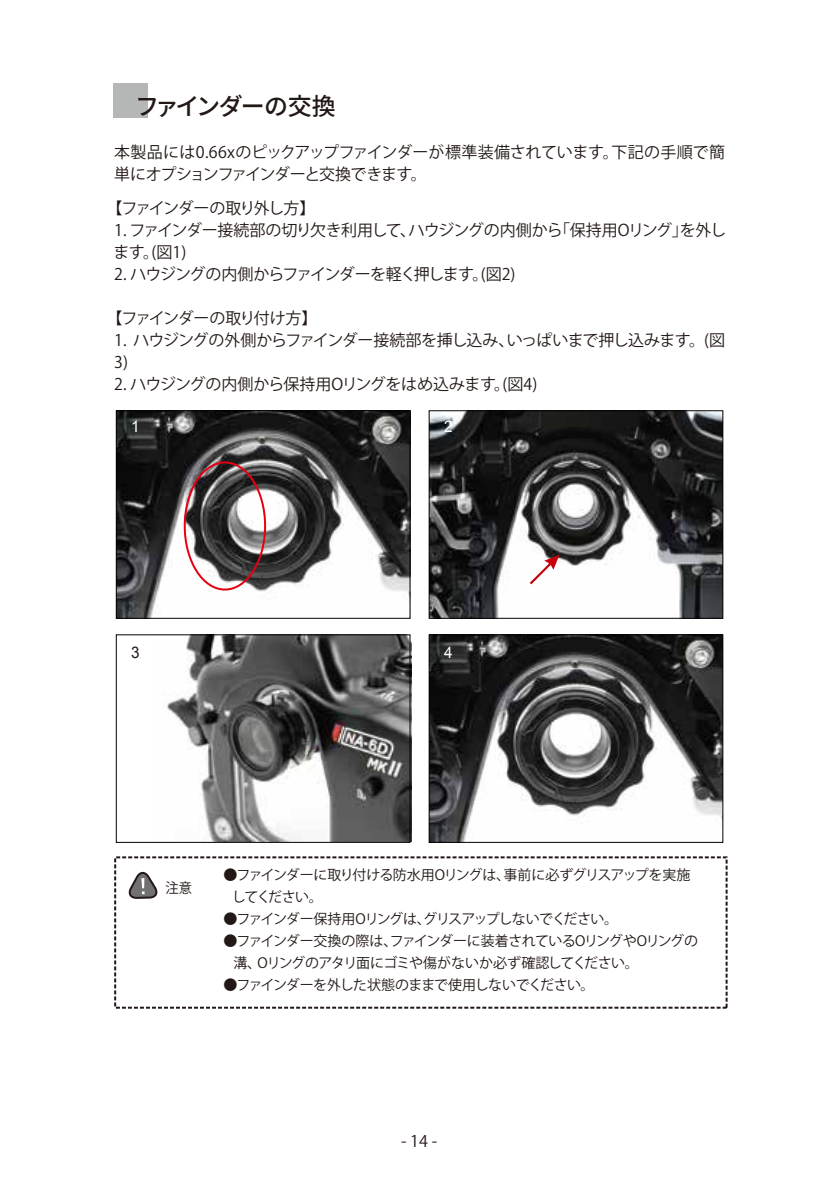
<style>
.page{position:relative;width:840px;height:1191px;background:#fff}
.page>*{position:absolute;margin:0;border:0;box-sizing:border-box;transform-origin:0 0}
.t1{font:500 24px "Source Han Sans JP";letter-spacing:-.075em;color:#221815}
.t2{font:16px/22px "Koz Go Pr 6 N";letter-spacing:-.04em;color:#221815}
.t3{font:16px/22px "Koz Go Pr 6 N";letter-spacing:-.02em;color:#221815}
.t4{font:16px "Koz Go Pr 6 N";letter-spacing:-.07em;color:#221815}
.t5{font:16px "Koz Go Pr 6 N";letter-spacing:-.1em;color:#221815}
.t6{font:16px "Koz Go Pr 6 N";letter-spacing:-.09em;color:#221815}
.t7{font:16px "Arial";color:#fff;scale:.95 1}
.t8{font:16px "Arial";color:#221815;scale:.95 1}
.t9{font:14px/22px "Koz Go Pr 6 N";letter-spacing:-.05em;color:#221815}
.t10{font:14px "Koz Go Pr 6 N";letter-spacing:-.085em;color:#221815}
.t11{font:14px "Koz Go Pr 6 N";letter-spacing:-.05em;color:#221815;scale:.95 1}
</style>
<div class="page">
<img style="left:167px;top:635px;width:244px;height:206px">
<img style="left:118px;top:412px;width:290px;height:205px">
<img style="left:430px;top:636px;width:291px;height:205px">
<div style="left:116px;top:410px;width:294px;height:209px;border:1px solid #040000"></div>
<img style="left:430px;top:412px;width:291px;height:205px">
<div style="left:428px;top:410px;width:295px;height:209px;border:1px solid #040000"></div>
<div style="left:116px;top:634px;width:294px;height:209px;border:1px solid #040000"></div>
<div style="left:428px;top:634px;width:295px;height:209px;border:1px solid #040000"></div>
<div style="left:113px;top:84px;width:34px;height:34px;background:#b5b6b6"></div>
<div style="left:114px;top:856px;width:613px;height:152px;border:2px dashed #221815"></div>
<svg style="left:128px;top:871px;width:30px;height:28px"></svg>
<div style="left:184px;top:461px;width:82px;height:129px;border:2px solid #e60012;border-radius:50%"></div>
<svg style="left:529px;top:554px;width:30px;height:30px"></svg>
<h1 class="t1" style="left:135px;top:93px;width:202px">ファインダーの交換</h1>
<p class="t3" style="left:114px;top:141px;width:612px">本製品には0.66xのピックアップファインダーが標準装備されています。下記の手順で簡単にオプションファインダーと交換できます。</p>
<p class="t5" style="left:106px;top:199px;width:210px">【ファインダーの取り外し方】</p>
<p class="t2" style="left:113px;top:219px;width:613px">1. ファインダー接続部の切り欠き利用して、ハウジングの内側から「保持用Oリング」を外します。(図1)</p>
<p class="t4" style="left:114px;top:265px;width:402px">2. ハウジングの内側からファインダーを軽く押します。(図2)</p>
<p class="t6" style="left:106px;top:309px;width:212px">【ファインダーの取り付け方】</p>
<p class="t2" style="left:114px;top:329px;width:612px">1. ハウジングの外側からファインダー接続部を挿し込み、いっぱいまで押し込みます。(図<br>3)</p>
<p class="t3" style="left:114px;top:373px;width:424px">2. ハウジングの内側から保持用Oリングをはめ込みます。(図4)</p>
<p class="t7" style="left:131px;top:416px;width:10px">1</p>
<p class="t7" style="left:444px;top:416px;width:10px">2</p>
<p class="t8" style="left:131px;top:641px;width:10px">3</p>
<p class="t7" style="left:444px;top:641px;width:10px">4</p>
<p class="t11" style="left:165px;top:880px;width:30px">注意</p>
<p class="t9" style="left:232px;top:864px;width:459px;text-indent:-9px">●ファインダーに取り付ける防水用Oリングは、事前に必ずグリスアップを実施してください。</p>
<p class="t10" style="left:223px;top:911px;width:396px">●ファインダー保持用Oリングは、グリスアップしないでください。</p>
<p class="t9" style="left:233px;top:930px;width:466px;text-indent:-10px">●ファインダー交換の際は、ファインダーに装着されているOリングやOリングの溝、Oリングのアタリ面にゴミや傷がないか必ず確認してください。</p>
<p class="t9" style="left:223px;top:974px;width:372px">●ファインダーを外した状態のままで使用しないでください。</p>
<p class="t2" style="left:401px;top:1130px;width:37px">- 14 -</p>
</div>
